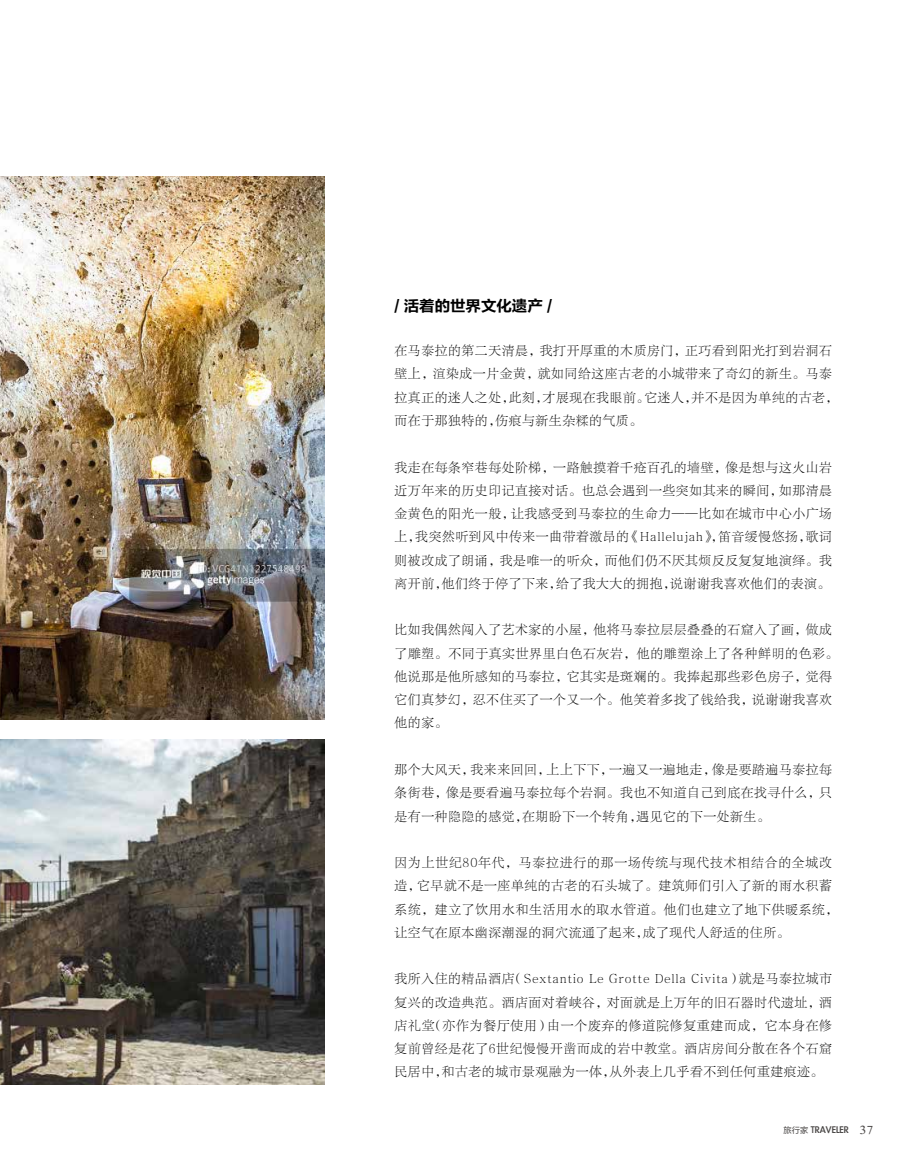
<style>
.page{position:relative;width:915px;height:1170px;background:#fff}
.page>*{position:absolute;margin:0;border:0;box-sizing:border-box;transform-origin:0 0}
.t1{font:15px "FZLTCHJW GB1 0";color:#000}
.t2{font:12.75px/23.2px "FZLTKSK GBK1 0";letter-spacing:.05em;color:#000}
.t3{font:11.1px "Li Gothic Med";color:#494645}
.s1{font-family:"FZLTHJW GB1 0";font-size:8.25px}
.s2{font-family:"Bangla MN";font-size:12px}
</style>
<div class="page">
<img style="left:0;top:740px;width:324px;height:344px">
<img style="left:0;top:176px;width:324px;height:543px">
<p class="t1" style="left:394px;top:297px;width:159px">/ 活着的世界文化遗产 /</p>
<p class="t2" style="left:394px;top:339px;width:445px">在马泰拉的第二天清晨，我打开厚重的木质房门，正巧看到阳光打到岩洞石壁上，渲染成一片金黄，就如同给这座古老的小城带来了奇幻的新生。马泰拉真正的迷人之处，此刻，才展现在我眼前。它迷人，并不是因为单纯的古老，而在于那独特的，伤痕与新生杂糅的气质。</p>
<p class="t2" style="left:394px;top:456px;width:439px;text-align:justify">我走在每条窄巷每处阶梯，一路触摸着千疮百孔的墙壁，像是想与这火山岩近万年来的历史印记直接对话。也总会遇到一些突如其来的瞬间，如那清晨金黄色的阳光一般，让我感受到马泰拉的生命力——比如在城市中心小广场上，我突然听到风中传来一曲带着激昂的《Hallelujah》，笛音缓慢悠扬，歌词则被改成了朗诵，我是唯一的听众，而他们仍不厌其烦反反复复地演绎。我离开前，他们终于停了下来，给了我大大的拥抱，说谢谢我喜欢他们的表演。</p>
<p class="t2" style="left:394px;top:618px;width:445px">比如我偶然闯入了艺术家的小屋，他将马泰拉层层叠叠的石窟入了画，做成了雕塑。不同于真实世界里白色石灰岩，他的雕塑涂上了各种鲜明的色彩。他说那是他所感知的马泰拉，它其实是斑斓的。我捧起那些彩色房子，觉得它们真梦幻，忍不住买了一个又一个。他笑着多找了钱给我，说谢谢我喜欢他的家。</p>
<p class="t2" style="left:394px;top:758px;width:439px;text-align:justify">那个大风天，我来来回回，上上下下，一遍又一遍地走，像是要踏遍马泰拉每条街巷，像是要看遍马泰拉每个岩洞。我也不知道自己到底在找寻什么，只是有一种隐隐的感觉，在期盼下一个转角，遇见它的下一处新生。</p>
<p class="t2" style="left:394px;top:851px;width:445px">因为上世纪80年代，马泰拉进行的那一场传统与现代技术相结合的全城改造，它早就不是一座单纯的古老的石头城了。建筑师们引入了新的雨水积蓄系统，建立了饮用水和生活用水的取水管道。他们也建立了地下供暖系统，让空气在原本幽深潮湿的洞穴流通了起来，成了现代人舒适的住所。</p>
<p class="t2" style="left:394px;top:967px;width:439px;text-align:justify">我所入住的精品酒店（Sextantio Le Grotte Della Civita）就是马泰拉城市复兴的改造典范。酒店面对着峡谷，对面就是上万年的旧石器时代遗址，酒店礼堂（亦作为餐厅使用）由一个废弃的修道院修复重建而成，它本身在修复前曾经是花了6世纪慢慢开凿而成的岩中教堂。酒店房间分散在各个石窟民居中，和古老的城市景观融为一体，从外表上几乎看不到任何重建痕迹。</p>
<p class="t3" style="left:783px;top:1123px;width:91px"><span class="s1">旅行家</span> TRAVELER <span class="s2">37</span></p>
</div>
